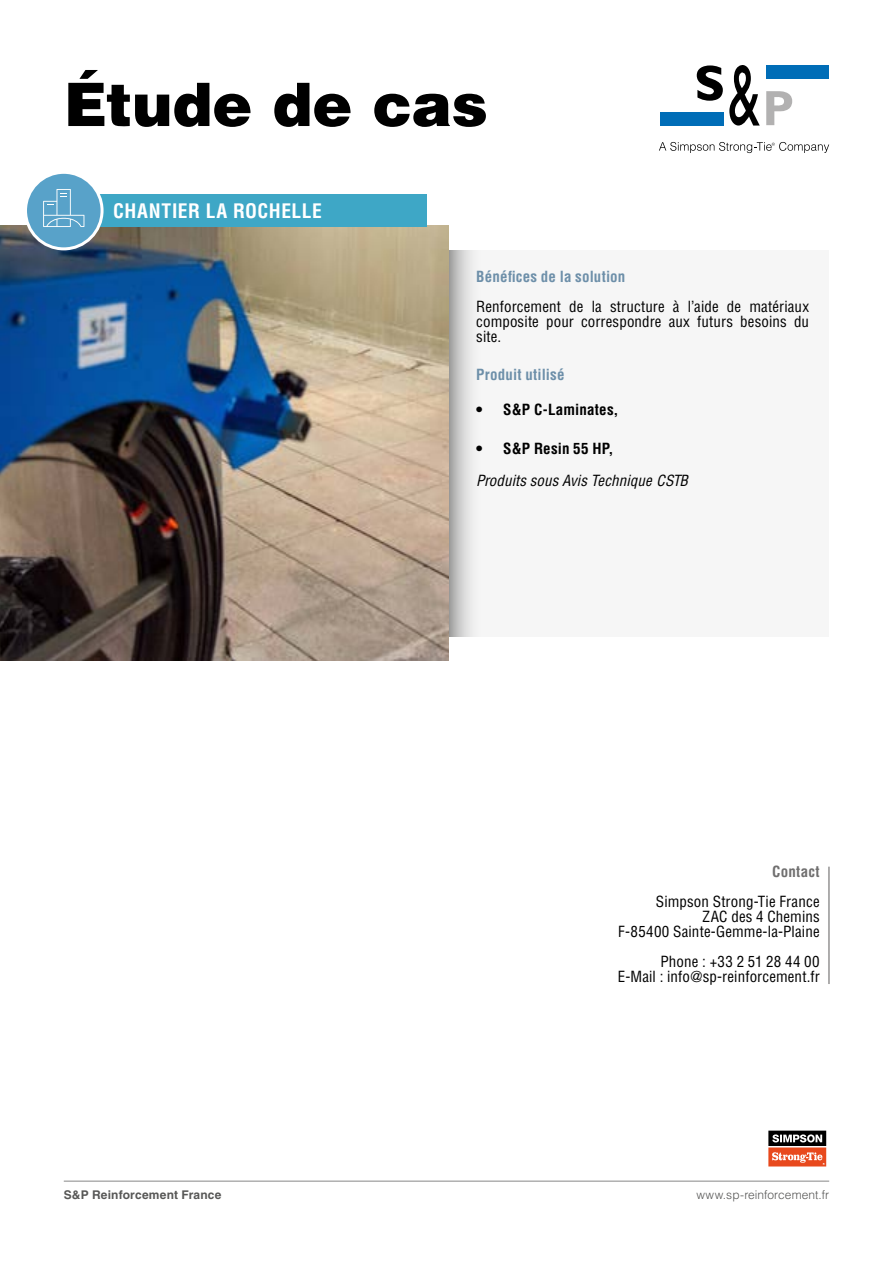
<style>
.page{position:relative;width:893px;height:1263px;background:#fff}
.page>*{position:absolute;margin:0;border:0;box-sizing:border-box;transform-origin:0 0}
.t1{font:900 60px "Helvetica LT Std";letter-spacing:-.01em;color:#000}
.t2{font:700 condensed 19.5px "Helvetica LT Std";letter-spacing:.025em;color:#fff}
.t3{font:condensed 15px/15px "Helvetica LT Std";letter-spacing:.01em;color:#000;text-align:right}
.t4{font:700 condensed 15px "Helvetica LT Std";letter-spacing:.01em;color:#6d8fa9}
.t5{font:700 condensed 15px "Helvetica LT Std";letter-spacing:.01em;color:#000}
.t6{font:italic condensed 15px "Helvetica LT Std";letter-spacing:.005em;color:#000}
.t7{font:700 condensed 15px "Helvetica LT Std";letter-spacing:.02em;color:#706f6f}
.t8{font:300 12px "Helvetica LT Std";letter-spacing:.005em;color:#575756}
.t9{font:700 12px "Helvetica LT Std";letter-spacing:.015em;color:#575756}
</style>
<div class="page">
<div style="left:660px;top:112px;width:63px;height:13px;background:#006db7"></div>
<div style="left:766px;top:65px;width:63px;height:13px;background:#006db7"></div>
<svg style="left:697px;top:65px;width:26px;height:36px"></svg>
<svg style="left:729px;top:65px;width:31px;height:61px"></svg>
<svg style="left:766px;top:91px;width:26px;height:34px"></svg>
<svg style="left:659px;top:142px;width:170px;height:11px"></svg>
<hr style="left:64px;top:1181px;width:765px;height:1px;background:#878787">
<div style="left:446px;top:250px;width:383px;height:387px;background:#f6f6f6"></div>
<svg style="left:449px;top:250px;width:23px;height:387px;background:#c9c9c9"></svg>
<img style="left:0;top:225px;width:449px;height:435px">
<svg style="left:768px;top:1130px;width:59px;height:37px"></svg>
<svg style="left:768px;top:1130px;width:58px;height:36px;background:#a56452"></svg>
<div style="left:75px;top:194px;width:351px;height:33px;background:#3ea7c6"></div>
<div style="left:26px;top:172px;width:76px;height:77px;background:#58a2c9;border-radius:50%"></div>
<svg style="left:43px;top:189px;width:41px;height:38px"></svg>
<div style="left:24px;top:171px;width:80px;height:79px;border:3px solid #fff;border-radius:50%"></div>
<hr style="left:828px;top:867px;width:1px;height:117px;background:#706f6f">
<h1 class="t1" style="left:64px;top:65px;width:426px">Étude de cas</h1>
<h2 class="t2" style="left:113px;top:198px;width:210px">CHANTIER LA ROCHELLE</h2>
<p class="t4" style="left:476px;top:267px;width:151px">Bénéfices de la solution</p>
<p class="t3" style="left:476px;top:299px;width:334px;text-align:justify">Renforcement de la structure à l’aide de matériaux composite pour correspondre aux futurs besoins du site.</p>
<p class="t4" style="left:476px;top:365px;width:90px">Produit utilisé</p>
<p class="t5" style="left:476px;top:401px;width:144px">• S&amp;P C-Laminates,</p>
<p class="t5" style="left:476px;top:439px;width:139px">• S&amp;P Resin 55 HP,</p>
<p class="t6" style="left:476px;top:471px;width:213px">Produits sous Avis Technique CSTB</p>
<p class="t7" style="left:772px;top:862px;width:49px">Contact</p>
<p class="t3" style="left:618px;top:894px;width:203px">Simpson Strong-Tie France<br>ZAC des 4 Chemins<br>F-85400 Sainte-Gemme-la-Plaine</p>
<p class="t3" style="left:618px;top:954px;width:203px">Phone : +33 2 51 28 44 00<br>E-Mail : info@sp-reinforcement.fr</p>
<p class="t9" style="left:64px;top:1188px;width:159px">S&amp;P Reinforcement France</p>
<p class="t8" style="left:696px;top:1188px;width:134px">www.sp-reinforcement.fr</p>
</div>
